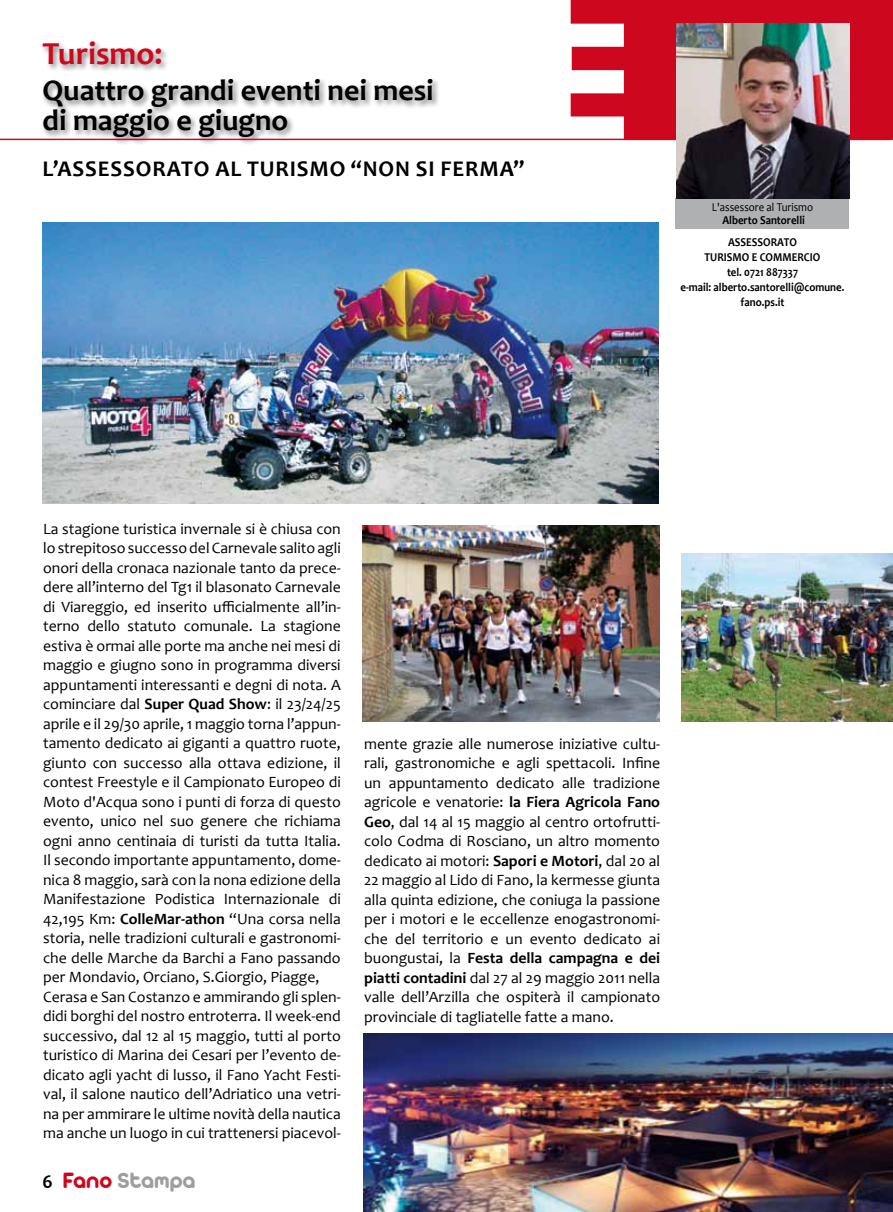
<style>
.page{position:relative;width:893px;height:1212px;background:#fff}
.page>*{position:absolute;margin:0;border:0;box-sizing:border-box;transform-origin:0 0}
.t1{font:700 32.25px "Candara";color:#cd071e}
.t2{font:700 30px/30px "Candara";color:#000}
.t3{font:24px "Arista 2.0 Alternate";color:#9c9e9f}
.t4{font:700 22.5px "Candara";letter-spacing:.04em;color:#000}
.t5{font:15.75px/19.5px "Candara";color:#000}
.t6{font:700 12px/15px "Candara";color:#000;text-align:center;scale:.9 1}
.t7{font:12px "Candara";color:#000;scale:.9 1}
.s1{font-weight:700}
.s2{font-family:"Candara";font-weight:700;font-size:19.5px;color:#000}
.s3{color:#cd071e}
</style>
<div class="page">
<img style="left:363px;top:525px;width:297px;height:197px">
<img style="left:363px;top:1034px;width:530px;height:178px">
<img style="left:682px;top:554px;width:211px;height:168px">
<img style="left:42px;top:223px;width:617px;height:280px">
<div style="left:40px;top:39px;width:401px;height:106px;background:#000;opacity:.5"></div>
<svg style="left:0;top:0;width:891px;height:141px"></svg>
<svg style="left:571px;top:0;width:322px;height:140px;background:#d32c40"></svg>
<div style="left:676px;top:199px;width:173px;height:30px;background:#afb0b2"></div>
<img style="left:676px;top:24px;width:173px;height:175px">
<h1 class="t1" style="left:43px;top:34px;width:122px">Turismo:</h1>
<h2 class="t2" style="left:43px;top:75px;width:393px">Quattro grandi eventi nei mesi di maggio e giugno</h2>
<h3 class="t4" style="left:42px;top:155px;width:30px">L’assessorato</h3>
<h3 class="t4" style="left:215px;top:155px;width:58px">al Turis</h3>
<h3 class="t4" style="left:310px;top:155px;width:69px">mo “non</h3>
<h3 class="t4" style="left:416px;top:155px;width:110px">si ferma”</h3>
<p class="t7" style="left:712px;top:200px;width:114px">L'assessore al Turismo</p>
<p class="t6" style="left:722px;top:213px;width:93px">Alberto Santorelli</p>
<p class="t6" style="left:680px;top:235px;width:184px">ASSESSORATO<br>TURISMO E COMM ERCIO<br>tel. 0721 887337<br>e-mail: alberto.santorelli@comune. fano.ps.it</p>
<p class="t5" style="left:43px;top:519px;width:299px">La stagione turistica invernale si è chiusa con lo strepitoso successo del Carnevale salito agli onori della cronaca nazionale tanto da prece&shy;dere all’interno del Tg1 il blasonato Carnevale di Viareggio, ed inserito ufficialmente all’in&shy;terno dello statuto comunale. La stagione estiva è ormai alle porte ma anche nei mesi di maggio e giugno sono in programma diversi appuntamenti interessanti e degni di nota. A cominciare dal <span class="s1">Super Quad Show</span>: il 23/24/25 aprile e il 29/30 aprile, 1 maggio torna l’appun&shy;tamento dedicato ai giganti a quattro ruote, giunto con successo alla ottava edizione, il contest Freestyle e il Campionato Europeo di Moto d'Acqua sono i punti di forza di questo evento, unico nel suo genere che richiama ogni anno centinaia di turisti da tutta Italia.<br>Il secondo importante appuntamento, dome&shy;nica 8 maggio, sarà con la nona edizione della Manifestazione Podistica Internazionale di 42,195 Km: <span class="s1">ColleMar-athon</span> “Una corsa nella storia, nelle tradizioni culturali e gastronomi&shy;che delle Marche da Barchi a Fano passando per Mondavio, Orciano, S.Giorgio, Piagge, Cerasa e San Costanzo e ammirando gli splen&shy;didi borghi del nostro entroterra. Il week-end successivo, dal 12 al 15 maggio, tutti al porto turistico di Marina dei Cesari per l’evento de&shy;dicato agli yacht di lusso, il Fano Yacht Festi&shy;val, il salone nautico dell’Adriatico una vetri&shy;na per ammirare le ultime novità della nautica ma anche un luogo in cui trattenersi piacevol-</p>
<h3 class="t3" style="left:42px;top:1165px;width:155px"><span class="s2">6</span> <span class="s3">Fano</span> Stampa</h3>
<p class="t5" style="left:364px;top:734px;width:297px;text-align:justify">mente grazie alle numerose iniziative cultu&shy;rali, gastronomiche e agli spettacoli. Infine un appuntamento dedicato alle tradizione agricole e venatorie: <span class="s1">la Fiera Agricola Fano Geo</span>, dal 14 al 15 maggio al centro ortofrutti&shy;colo Codma di Rosciano, un altro momento dedicato ai motori: <span class="s1">Sapori e Motori</span>, dal 20 al 22 maggio al Lido di Fano, la kermesse giunta alla quinta edizione, che coniuga la passione per i motori e le eccellenze enogastronomi&shy;che del territorio e un evento dedicato ai buongustai, la <span class="s1">Festa della campagna e dei piatti contadini</span> dal 27 al 29 maggio 2011 nella valle dell’Arzilla che ospiterà il campionato provinciale di tagliatelle fatte a mano.</p>
</div>
